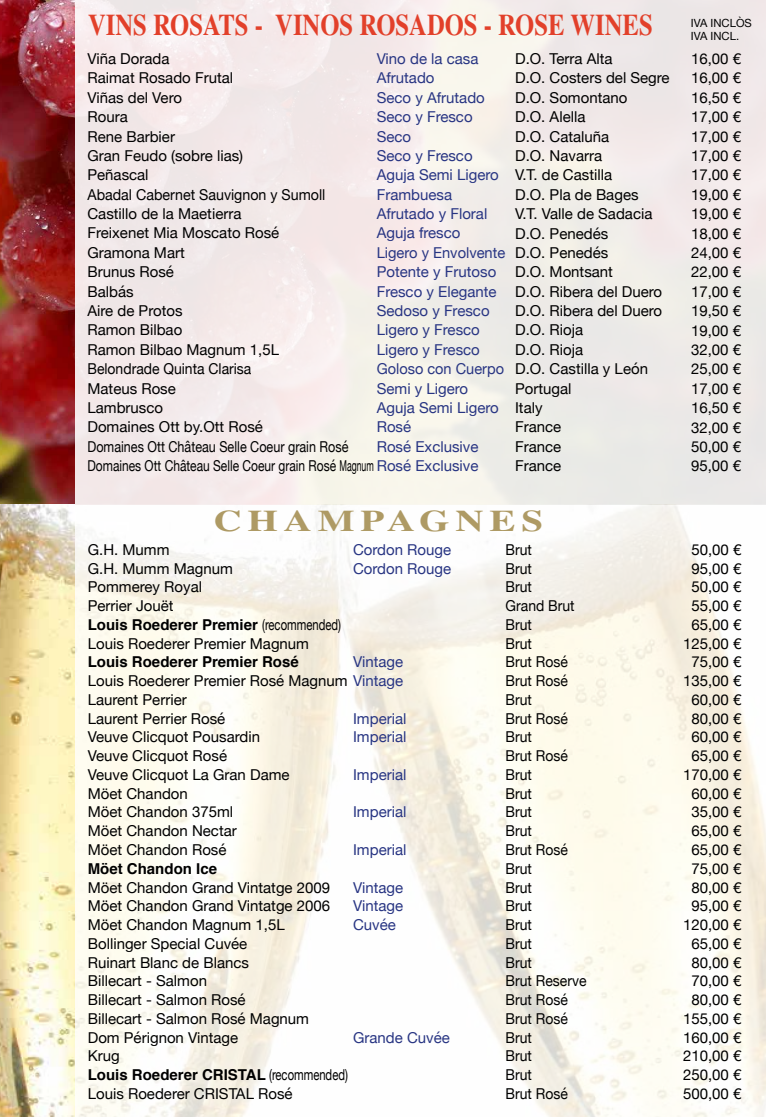
<style>
.page{position:relative;width:766px;height:1117px;background:#fff}
.page>*{position:absolute;margin:0;border:0;box-sizing:border-box;transform-origin:0 0}
.t1{font:700 30px "Times";color:#e2402a;scale:.82 1}
.t2{font:700 30px "Times";letter-spacing:.15em;color:#ae9a64;scale:1.3 1}
.t3{font:15px/19.4px "Helvetica Neue";color:#000}
.t4{font:15px/19.4px "Helvetica Neue";color:#283583}
.t5{font:15px/18.8px "Helvetica Neue";color:#000;scale:.93 1}
.t6{font:700 15px "Helvetica";color:#000}
.t7{font:11.25px/13.5px "Helvetica Neue";color:#000}
.s1{color:#283583}
.s2{font-family:"Helvetica Neue";font-weight:400}
</style>
<div class="page">
<img style="left:74px;top:0;width:691px;height:1116px">
<img style="left:0;top:0;width:74px;height:1116px">
<h1 class="t1" style="left:88px;top:7px;width:689px">VINS ROSATS - VINOS ROSADOS - ROSE WINES</h1>
<p class="t7" style="left:690px;top:17px;width:62px">IVA INCLÒS<br>IVA INCL.</p>
<p class="t4" style="left:376px;top:50px;width:130px">Vino de la casa<br>Afrutado<br>Seco y Afrutado<br>Seco y Fresco<br>Seco<br>Seco y Fresco<br>Aguja Semi Ligero<br>Frambuesa<br>Afrutado y Floral<br>Aguja fresco<br>Ligero y Envolvente<br>Potente y Frutoso<br>Fresco y Elegante<br>Sedoso y Fresco<br>Ligero y Fresco<br>Ligero y Fresco<br>Goloso con Cuerpo<br>Semi y Ligero<br>Aguja Semi Ligero<br>Rosé<br>Rosé Exclusive</p>
<p class="t3" style="left:515px;top:50px;width:156px">D.O. Terra Alta<br>D.O. Costers del Segre<br>D.O. Somontano<br>D.O. Alella<br>D.O. Cataluña<br>D.O. Navarra<br>V.T. de Castilla<br>D.O. Pla de Bages<br>V.T. Valle de Sadacia<br>D.O. Penedés<br>D.O. Penedés<br>D.O. Montsant<br>D.O. Ribera del Duero<br>D.O. Ribera del Duero<br>D.O. Rioja<br>D.O. Rioja<br>D.O. Castilla y León<br>Portugal<br>Italy<br>France<br>France<br>France</p>
<p class="t3" style="left:691px;top:50px;width:52px;text-align:justify">16,00 € 16,00 € 16,50 € 17,00 € 17,00 € 17,00 € 17,00 € 19,00 € 19,00 € 18,00 € 24,00 € 22,00 € 17,00 € 19,50 € 19,00 € 32,00 € 25,00 € 17,00 € 16,50 € 32,00 € 50,00 € 95,00 €</p>
<p class="t3" style="left:87px;top:50px;width:392px">Viña Dorada<br>Raimat Rosado Frutal<br>Viñas del Vero<br>Roura<br>Rene Barbier<br>Gran Feudo (sobre lias)<br>Peñascal<br>Abadal Cabernet Sauvignon y Sumoll<br>Castillo de la Maetierra<br>Freixenet Mia Moscato Rosé<br>Gramona Mart<br>Brunus Rosé<br>Balbás<br>Aire de Protos<br>Ramon Bilbao<br>Ramon Bilbao Magnum 1,5L<br>Belondrade Quinta Clarisa<br>Mateus Rose<br>Lambrusco<br>Domaines Ott by.Ott Rosé<br>Domaines Ott Château Selle Coeur grain Rosé<br>Domaines Ott Château Selle Coeur grain Rosé Magnum <span class="s1">Rosé Exclusive</span></p>
<h1 class="t2" style="left:213px;top:503px;width:255px">CHAMPAGNES</h1>
<p class="t3" style="left:88px;top:540px;width:147px;line-height:18.8px">G.H. Mumm<br>G.H. Mumm Magnum<br>Pommerey Royal<br>Perrier Jouët</p>
<p class="t6" style="left:88px;top:612px;width:255px">Louis Roederer Premier <span class="s2">(recommended)</span></p>
<p class="t3" style="left:88px;top:634px;width:223px">Louis Roederer Premier Magnum</p>
<p class="t6" style="left:88px;top:649px;width:212px">Louis Roederer Premier Rosé</p>
<p class="t3" style="left:88px;top:672px;width:317px;line-height:18.8px">Louis Roederer Premier Rosé Magnum <span class="s1">Vintage<br></span>Laurent Perrier<br>Laurent Perrier Rosé<br>Veuve Clicquot Pousardin<br>Veuve Clicquot Rosé<br>Veuve Clicquot La Gran Dame<br>Möet Chandon<br>Möet Chandon 375ml<br>Möet Chandon Nectar<br>Möet Chandon Rosé</p>
<p class="t6" style="left:88px;top:856px;width:131px">Möet Chandon Ice</p>
<p class="t3" style="left:88px;top:878px;width:244px;line-height:18.8px">Möet Chandon Grand Vintatge 2009<br>Möet Chandon Grand Vintatge 2006<br>Möet Chandon Magnum 1,5L<br>Bollinger Special Cuvée<br>Ruinart Blanc de Blancs<br>Billecart - Salmon<br>Billecart - Salmon Rosé<br>Billecart - Salmon Rosé Magnum<br>Dom Pérignon Vintage<br>Krug</p>
<p class="t6" style="left:88px;top:1062px;width:261px">Louis Roederer CRISTAL <span class="s2">(recommended)</span></p>
<p class="t3" style="left:88px;top:1084px;width:206px">Louis Roederer CRISTAL Rosé</p>
<p class="t4" style="left:353px;top:540px;width:100px;line-height:18.8px">Cordon Rouge<br>Cordon Rouge</p>
<p class="t5" style="left:505px;top:540px;width:88px">Brut<br>Brut<br>Brut<br>Grand Brut<br>Brut<br>Brut<br>Brut Rosé<br>Brut Rosé<br>Brut<br>Brut Rosé<br>Brut<br>Brut Rosé<br>Brut<br>Brut<br>Brut<br>Brut<br>Brut Rosé<br>Brut<br>Brut<br>Brut<br>Brut<br>Brut<br>Brut<br>Brut Reserve<br>Brut Rosé<br>Brut Rosé<br>Brut<br>Brut<br>Brut<br>Brut Rosé</p>
<p class="t3" style="left:682px;top:540px;width:60px;line-height:18.8px;text-align:center">50,00 €<br>95,00 €<br>50,00 €<br>55,00 €<br>65,00 €<br>125,00 €<br>75,00 €<br>135,00 €<br>60,00 €<br>80,00 €<br>60,00 €<br>65,00 €<br>170,00 €<br>60,00 €<br>35,00 €<br>65,00 €<br>65,00 €<br>75,00 €<br>80,00 €<br>95,00 €<br>120,00 €<br>65,00 €<br>80,00 €<br>70,00 €<br>80,00 €<br>155,00 €<br>160,00 €<br>210,00 €<br>250,00 €<br>500,00 €</p>
<p class="t4" style="left:353px;top:653px;width:52px">Vintage</p>
<p class="t4" style="left:353px;top:709px;width:55px;line-height:18.8px">Imperial<br>Imperial</p>
<p class="t4" style="left:353px;top:765px;width:55px">Imperial</p>
<p class="t4" style="left:353px;top:803px;width:55px">Imperial</p>
<p class="t4" style="left:353px;top:840px;width:55px">Imperial</p>
<p class="t4" style="left:353px;top:878px;width:52px;line-height:18.8px;text-align:justify">Vintage Vintage Cuvée</p>
<p class="t4" style="left:353px;top:1028px;width:98px">Grande Cuvée</p>
</div>
